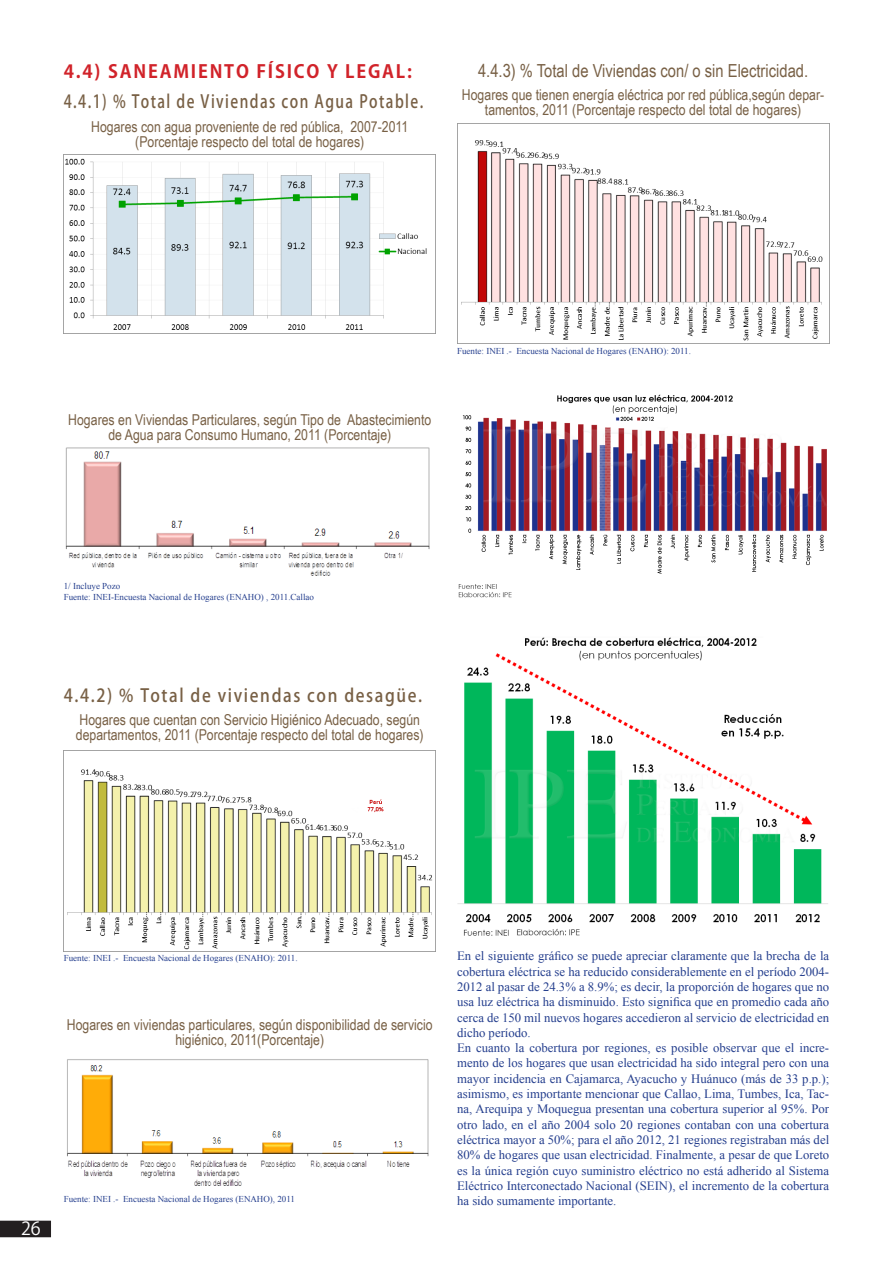
<style>
.page{position:relative;width:893px;height:1263px;background:#fff}
.page>*{position:absolute;margin:0;border:0;box-sizing:border-box;transform-origin:0 0}
.subtit5_cuadros{font:18px "Arial Narrow";color:#786045}
.subtit4{font:500 18px "Koz Go Pro";letter-spacing:.1em;color:#786045;scale:.8 1}
.subtit4-2{font:500 18px "Koz Go Pro";letter-spacing:.1em;color:#786045;scale:.9 1}
.subtit3{font:700 18px "Koz Go Pro";letter-spacing:.1em;color:#d1232a}
.t1{font:18px "Koz Go Pro";color:#fff}
.subtit5_cuadros-2{font:15px/15px "Arial Narrow";color:#786045;text-align:center}
.Fuente8{font:12.75px/15.3px "Times New Roman";color:#253f8e;text-align:justify}
.Fuente8-2{font:9px "Times New Roman";color:#253f8e}
</style>
<div class="page">
<div style="left:1px;top:1221px;width:49px;height:15px;background:#231f20"></div>
<div style="left:0;top:1221px;width:51px;height:16px;border:2px solid #231f20"></div>
<img style="left:64px;top:750px;width:372px;height:201px">
<img style="left:65px;top:447px;width:365px;height:129px">
<img style="left:65px;top:155px;width:371px;height:178px">
<img style="left:67px;top:1059px;width:362px;height:127px">
<img style="left:457px;top:123px;width:372px;height:220px">
<img style="left:458px;top:394px;width:369px;height:204px">
<img style="left:457px;top:637px;width:371px;height:299px">
<p class="subtit3" style="left:64px;top:60px;width:350px">4.4) SANEAMIENTO FÍSICO Y LEGAL:</p>
<p class="subtit4" style="left:64px;top:90px;width:451px">4.4.1) % Total de Viviendas con Agua Potable.</p>
<p class="subtit5_cuadros-2" style="left:91px;top:119px;width:319px">Hogares con agua proveniente de red pública, 2007-2011 (Porcentaje respecto del total de hogares)</p>
<p class="subtit5_cuadros" style="left:478px;top:57px;width:332px">4.4.3) % Total de Viviendas con/ o sin Electricidad.</p>
<p class="subtit5_cuadros-2" style="left:462px;top:87px;width:364px">Hogares que tienen energía eléctrica por red pública,según depar&shy;tamentos, 2011 (Porcentaje respecto del total de hogares)</p>
<p class="subtit5_cuadros-2" style="left:68px;top:412px;width:365px">Hogares en Viviendas Particulares, según Tipo de Abastecimiento de Agua para Consumo Humano, 2011 (Porcentaje)</p>
<p class="Fuente8-2" style="left:457px;top:345px;width:235px">Fuente: INEI .- Encuesta Nacional de Hogares (ENAHO): 2011.</p>
<p class="Fuente8-2" style="left:64px;top:580px;width:58px">1/ Incluye Pozo</p>
<p class="Fuente8-2" style="left:64px;top:591px;width:252px">Fuente: INEI-Encuesta Nacional de Hogares (ENAHO) , 2011.Callao</p>
<p class="subtit4-2" style="left:64px;top:683px;width:400px">4.4.2) % Total de viviendas con desagüe.</p>
<p class="subtit5_cuadros-2" style="left:76px;top:712px;width:349px;text-align:left">Hogares que cuentan con Servicio Higiénico Adecuado, según departamentos, 2011 (Porcentaje respecto del total de hogares)</p>
<p class="Fuente8-2" style="left:64px;top:952px;width:235px">Fuente: INEI .- Encuesta Nacional de Hogares (ENAHO): 2011.</p>
<p class="subtit5_cuadros-2" style="left:67px;top:1017px;width:367px">Hogares en viviendas particulares, según disponibilidad de servicio higiénico, 2011(Porcentaje)</p>
<h1 class="t1" style="left:21px;top:1217px;width:21px">26</h1>
<p class="Fuente8-2" style="left:64px;top:1193px;width:233px">Fuente: INEI .- Encuesta Nacional de Hogares (ENAHO), 2011</p>
<p class="Fuente8" style="left:457px;top:948px;width:374px">En el siguiente gráfico se puede apreciar claramente que la brecha de la cobertura eléctrica se ha reducido considerablemente en el período 2004- 2012 al pasar de 24.3% a 8.9%; es decir, la proporción de hogares que no usa luz eléctrica ha disminuido. Esto significa que en promedio cada año cerca de 150 mil nuevos hogares accedieron al servicio de electricidad en dicho período.</p>
<p class="Fuente8" style="left:457px;top:1040px;width:374px">En cuanto la cobertura por regiones, es posible observar que el incre&shy;mento de los hogares que usan electricidad ha sido integral pero con una mayor incidencia en Cajamarca, Ayacucho y Huánuco (más de 33 p.p.); asimismo, es importante mencionar que Callao, Lima, Tumbes, Ica, Tac&shy;na, Arequipa y Moquegua presentan una cobertura superior al 95%. Por otro lado, en el año 2004 solo 20 regiones contaban con una cobertura eléctrica mayor a 50%; para el año 2012, 21 regiones registraban más del 80% de hogares que usan electricidad. Finalmente, a pesar de que Loreto es la única región cuyo suministro eléctrico no está adherido al Sistema Eléctrico Interconectado Nacional (SEIN), el incremento de la cobertura ha sido sumamente importante.</p>
</div>
